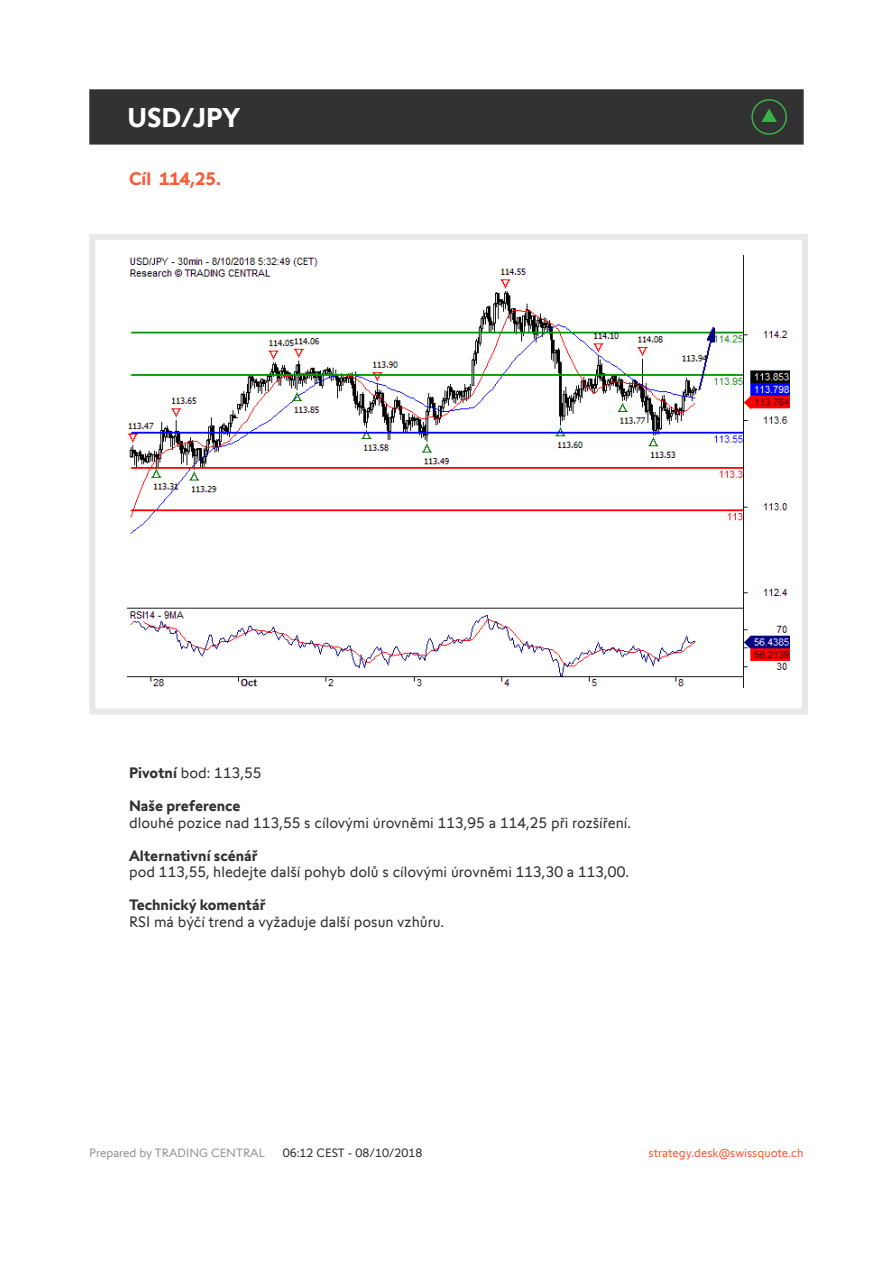
<style>
.page{position:relative;width:893px;height:1263px;background:#fff}
.page>*{position:absolute;margin:0;border:0;box-sizing:border-box;transform-origin:0 0}
.t1{font:700 27px "Swissquote CT";color:#fff}
.t2{font:700 18px "Swissquote CT";color:#fa5b35}
.t3{font:15px "Swissquote CT";color:#323232}
.t4{font:700 15px "Swissquote CT";color:#323232}
.t5{font:12px "Swissquote CT";color:#fa5b35}
.t6{font:12px "Swissquote CT";color:#939598}
.t7{font:12px "Swissquote CT";color:#323232}
.s1{font-weight:700}
</style>
<div class="page">
<div style="left:89px;top:234px;width:719px;height:480px;border:6px solid #e9e8e7"></div>
<div style="left:89px;top:89px;width:715px;height:56px;background:#323232;border:2px solid #323232"></div>
<img style="left:128px;top:255px;width:661px;height:432px">
<svg style="left:751px;top:99px;width:36px;height:36px"></svg>
<h1 class="t1" style="left:128px;top:101px;width:114px">USD/JPY</h1>
<p class="t2" style="left:129px;top:168px;width:93px">Cíl 114,25.</p>
<p class="t3" style="left:129px;top:764px;width:134px"><span class="s1">Pivotní</span> bod: 113,55</p>
<p class="t4" style="left:129px;top:797px;width:113px">Naše preference</p>
<p class="t3" style="left:129px;top:814px;width:503px">dlouhé pozice nad 113,55 s cílovými úrovněmi 113,95 a 114,25 při rozšíření.</p>
<p class="t4" style="left:129px;top:846px;width:130px">Alternativní scénář</p>
<p class="t3" style="left:129px;top:863px;width:501px">pod 113,55, hledejte další pohyb dolů s cílovými úrovněmi 113,30 a 113,00.</p>
<p class="t4" style="left:129px;top:896px;width:138px">Technický komentář</p>
<p class="t3" style="left:129px;top:913px;width:317px">RSI má býčí trend a vyžaduje další posun vzhůru.</p>
<p class="t6" style="left:89px;top:1145px;width:177px">Prepared by TRADING CENTRAL</p>
<p class="t7" style="left:283px;top:1145px;width:141px">06:12 CEST - 08/10/2018</p>
<p class="t5" style="left:649px;top:1145px;width:157px">strategy.desk@swissquote.ch</p>
</div>
